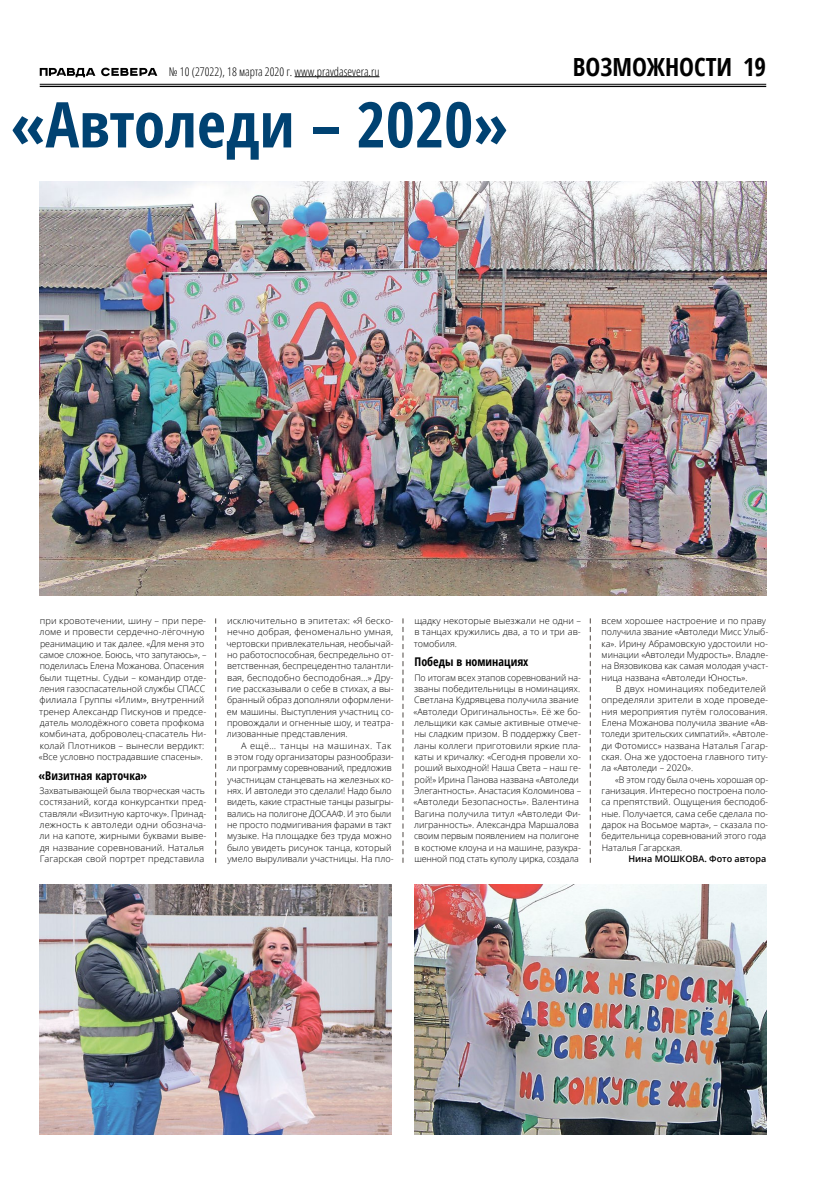
<style>
.page{position:relative;width:823px;height:1191px;background:#fff}
.page>*{position:absolute;margin:0;border:0;box-sizing:border-box;transform-origin:0 0}
.t1{font:700 condensed 63px "Open Sans";color:#004272}
.t2{font:700 condensed 25px "Open Sans";color:#000}
.t3{font:300 condensed 12px "Open Sans";color:#000}
.t4{font:700 condensed 12px "Open Sans";color:#000}
.t5{font:300 9px/11.3px "Open Sans";color:#000}
.t6{font:600 9px "Open Sans";color:#000}
</style>
<div class="page">
<hr style="left:40px;top:84px;width:725px;height:1px;background:#000">
<hr style="left:40px;top:86px;width:725px;height:1px;background:#000">
<hr style="left:294px;top:76px;width:85px;height:1px;background:#000">
<svg style="left:40px;top:68px;width:55px;height:9px"></svg>
<svg style="left:101px;top:68px;width:56px;height:8px"></svg>
<img style="left:40px;top:181px;width:725px;height:414px">
<svg style="left:215px;top:618px;width:1px;height:244px"></svg>
<svg style="left:402px;top:618px;width:1px;height:244px"></svg>
<svg style="left:589px;top:618px;width:1px;height:244px"></svg>
<img style="left:40px;top:884px;width:351px;height:250px">
<img style="left:414px;top:884px;width:351px;height:250px">
<h3 class="t3" style="left:169px;top:63px;width:212px">№ 10 (27022), 18 марта 2020 г. www.pravdasevera.ru</h3>
<h2 class="t2" style="left:572px;top:49px;width:195px">ВОЗМОЖНОСТИ 19</h2>
<h1 class="t1" style="left:10px;top:81px;width:499px">«Автоледи – 2020»</h1>
<p class="t5" style="left:39px;top:614px;width:169px">при кровотечении, шину – при пере&shy;ломе и провести сердечно-лёгочную реанимацию и так далее. «Для меня это самое сложное. Боюсь, что запутаюсь», – поделилась Елена Можанова. Опасения были тщетны. Судьи – командир отде&shy;ления газоспасательной службы СПАСС филиала Группы «Илим», внутренний тренер Александр Пискунов и предсе&shy;датель молодёжного совета профкома комбината, доброволец-спасатель Ни&shy;колай Плотников – вынесли вердикт: «Все условно пострадавшие спасены».</p>
<h3 class="t4" style="left:39px;top:767px;width:110px">«Визитная карточка»</h3>
<p class="t5" style="left:39px;top:785px;width:168px">Захватывающей была творческая часть состязаний, когда конкурсантки пред&shy;ставляли «Визитную карточку». Принад&shy;лежность к автоледи одни обознача&shy;ли на капоте, жирными буквами выве&shy;дя название соревнований. Наталья Гагарская свой портрет представила</p>
<p class="t5" style="left:226px;top:614px;width:169px;text-align:justify">исключительно в эпитетах: «Я беско&shy;нечно добрая, феноменально умная, чертовски привлекательная, необычай&shy;но работоспособная, беспредельно от&shy;ветственная, беспрецедентно талантли&shy;вая, бесподобно бесподобная…» Дру&shy;гие рассказывали о себе в стихах, а вы&shy;бранный образ дополняли оформлени&shy;ем машины. Выступления участниц со&shy;провождали и огненные шоу, и театра&shy;лизованные представления.</p>
<p class="t5" style="left:227px;top:739px;width:168px;text-indent:14px">А ещё… танцы на машинах. Так в этом году организаторы разнообрази&shy;ли программу соревнований, предложив участницам станцевать на железных ко&shy;нях. И автоледи это сделали! Надо было видеть, какие страстные танцы разыгры&shy;вались на полигоне ДОСААФ. И это были не просто подмигивания фарами в такт музыке. На площадке без труда можно было увидеть рисунок танца, который умело выруливали участницы. На пло-</p>
<p class="t5" style="left:413px;top:614px;width:168px;text-align:justify">щадку некоторые выезжали не одни – в танцах кружились два, а то и три ав&shy;томобиля.</p>
<h3 class="t4" style="left:414px;top:653px;width:115px">Победы в номинациях</h3>
<p class="t5" style="left:413px;top:671px;width:169px">По итогам всех этапов соревнований на&shy;званы победительницы в номинациях.<br>Светлана Кудрявцева получила звание «Автоледи Оригинальность». Её же бо&shy;лельщики как самые активные отмече&shy;ны сладким призом. В поддержку Свет&shy;ланы коллеги приготовили яркие пла&shy;каты и кричалку: «Сегодня провели хо&shy;роший выходной! Наша Света – наш ге&shy;рой!» Ирина Панова названа «Автоледи Элегантность». Анастасия Коломинова – «Автоледи Безопасность». Валентина Вагина получила титул «Автоледи Фи&shy;лигранность». Александра Маршалова своим первым появлением на полигоне в костюме клоуна и на машине, разукра&shy;шенной под стать куполу цирка, создала</p>
<p class="t5" style="left:601px;top:614px;width:168px">всем хорошее настроение и по праву получила звание «Автоледи Мисс Улыб&shy;ка». Ирину Абрамовскую удостоили но&shy;минации «Автоледи Мудрость». Владле&shy;на Вязовикова как самая молодая участ&shy;ница названа «Автоледи Юность».</p>
<p class="t5" style="left:601px;top:682px;width:168px;text-indent:15px">В двух номинациях победителей определяли зрители в ходе проведе&shy;ния мероприятия путём голосования.<br>Елена Можанова получила звание «Ав&shy;толеди зрительских симпатий». «Автоле&shy;ди Фотомисс» названа Наталья Гагар&shy;ская. Она же удостоена главного титу&shy;ла «Автоледи – 2020».</p>
<p class="t5" style="left:601px;top:773px;width:168px;text-indent:14px">«В этом году была очень хорошая ор&shy;ганизация. Интересно построена поло&shy;са препятствий. Ощущения бесподоб&shy;ные. Получается, сама себе сделала по&shy;дарок на Восьмое марта», – сказала по&shy;бедительница соревнований этого года Наталья Гагарская.</p>
<p class="t6" style="left:628px;top:852px;width:139px">Нина МОШКОВА. Фото автора</p>
</div>
